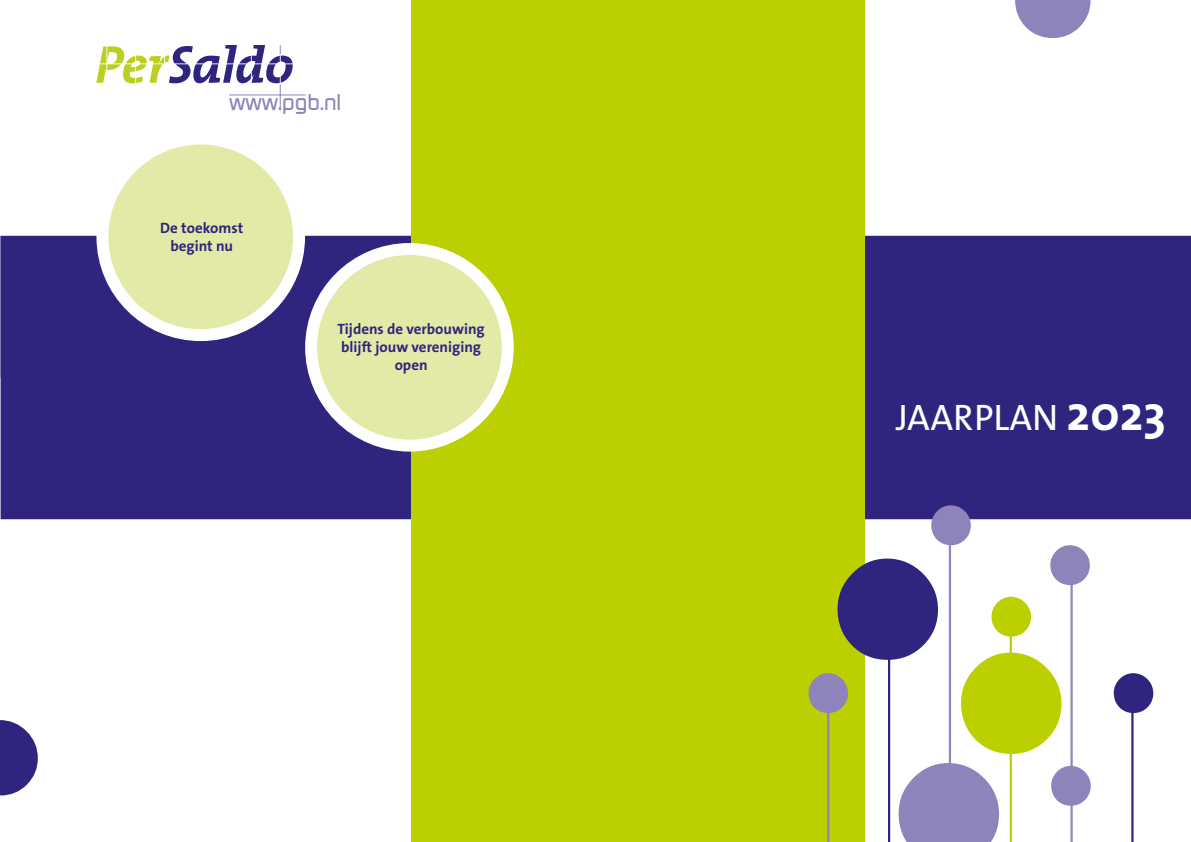
<style>
.page{position:relative;width:1191px;height:842px;background:#fff}
.page>*{position:absolute;margin:0;border:0;box-sizing:border-box;transform-origin:0 0}
.t1{font:37px "The Sans Os F";color:#fff}
.t2{font:500 22.6px "Continuum";color:#9083bb}
.t3{font:700 15px/18px "The Sans Os F";color:#2f257f;text-align:center}
.s1{font-weight:700;font-size:49px}
</style>
<div class="page">
<div style="left:0;top:236px;width:1191px;height:283px;background:#2f257f"></div>
<div style="left:411px;top:0;width:454px;height:842px;background:#bccf00"></div>
<svg style="left:0;top:720px;width:38px;height:75px"></svg>
<div style="left:102px;top:138px;width:197px;height:197px;background:#e3e9a6;border-radius:50%"></div>
<div style="left:96px;top:133px;width:209px;height:208px;border:12px solid #fff;border-radius:50%"></div>
<div style="left:311px;top:249px;width:197px;height:197px;background:#e3e9a6;border-radius:50%"></div>
<div style="left:305px;top:243px;width:209px;height:209px;border:12px solid #fff;border-radius:50%"></div>
<svg style="left:1015px;top:0;width:75px;height:38px"></svg>
<svg style="left:961px;top:653px;width:100px;height:101px"></svg>
<svg style="left:1050px;top:545px;width:39px;height:40px"></svg>
<svg style="left:1051px;top:766px;width:39px;height:40px"></svg>
<hr style="left:827px;top:697px;width:2px;height:145px;background:#8f83bb">
<hr style="left:888px;top:578px;width:2px;height:264px;background:#2f257f">
<hr style="left:948px;top:525px;width:3px;height:317px;background:#8f83bb">
<hr style="left:1009px;top:597px;width:3px;height:245px;background:#bccf00">
<hr style="left:1070px;top:550px;width:2px;height:292px;background:#8f83bb">
<hr style="left:1131px;top:697px;width:2px;height:145px;background:#2f257f">
<svg style="left:808px;top:673px;width:40px;height:40px"></svg>
<svg style="left:1113px;top:673px;width:40px;height:40px"></svg>
<svg style="left:837px;top:559px;width:101px;height:101px"></svg>
<svg style="left:898px;top:763px;width:101px;height:79px"></svg>
<svg style="left:931px;top:505px;width:39px;height:40px;background:#8f84ba"></svg>
<svg style="left:991px;top:597px;width:40px;height:40px"></svg>
<hr style="left:229px;top:95px;width:77px;height:1px;background:#9083bb">
<svg style="left:96px;top:45px;width:197px;height:65px"></svg>
<h2 class="t2" style="left:229px;top:88px;width:114px">www.pgb.nl</h2>
<p class="t3" style="left:160px;top:219px;width:85px">De toekomst begint nu</p>
<p class="t3" style="left:337px;top:320px;width:149px">Tijdens de verbouwing blijft jouw vereniging open</p>
<h1 class="t1" style="left:896px;top:394px;width:271px">JAARPLAN <span class="s1">2023</span></h1>
</div>
